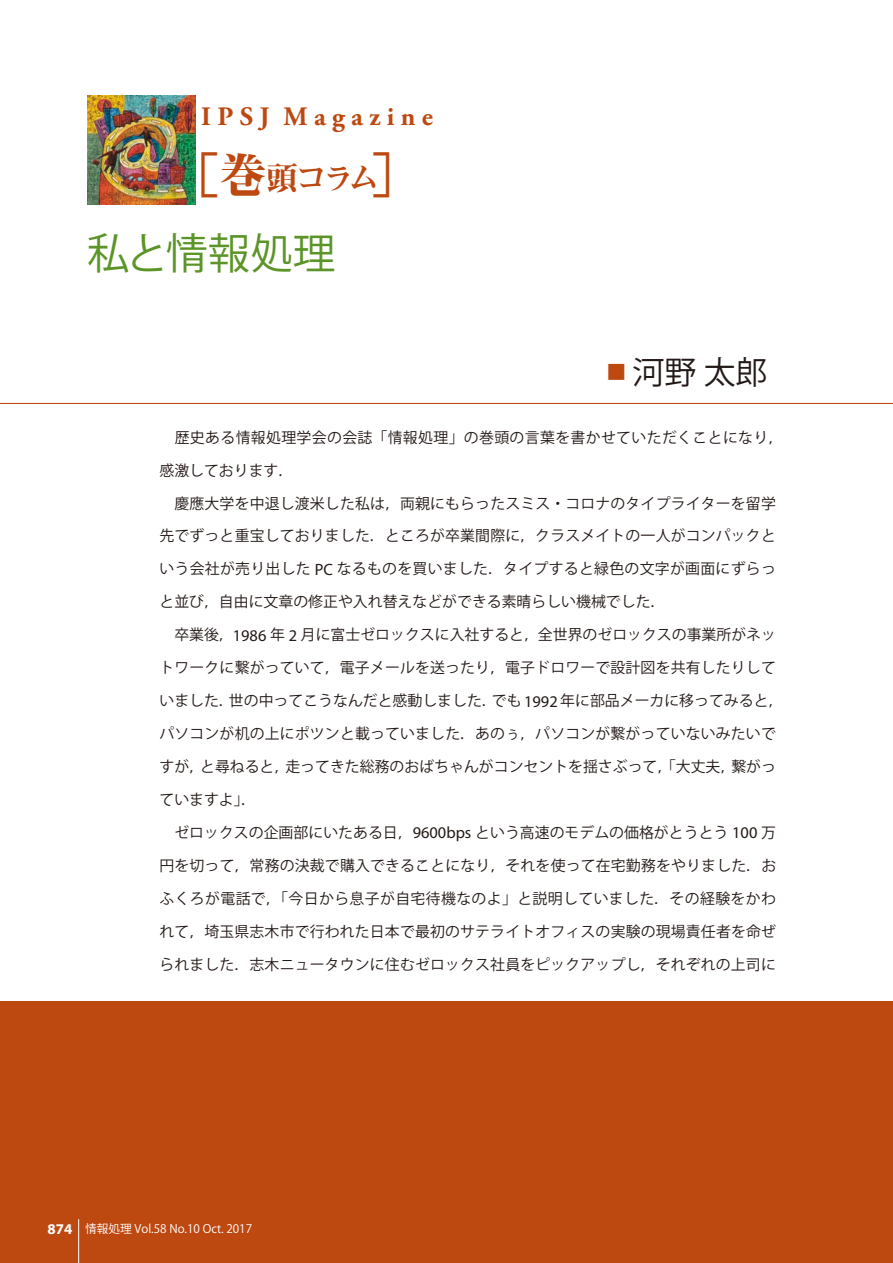
<style>
.page{position:relative;width:893px;height:1263px;background:#fff}
.page>*{position:absolute;margin:0;border:0;box-sizing:border-box;transform-origin:0 0}
.t1{font:42.45px "Koz Go Pro";color:#5b9427}
.t2{font:31.95px "Midashi Min Pro MA31";color:#bd4911}
.t3{font:31.95px "Koz Go Pro";color:#231916}
.t4{font:700 26.55px "Adobe Garamond Pro";color:#bd4911}
.t5{font:14.85px "Koz Go Pro";letter-spacing:.01em;color:#231916}
.t6{font:11.7px "Koz Go Pro";color:#fff}
.s1{font-size:47.85px}
.s2{font-family:"Futo Go B101 Pro";font-weight:700;color:#bd4911}
.s3{font-family:"Myriad Pro";font-size:16.35px}
.s4{font-family:"Myriad Pro";font-weight:700;font-size:14.85px}
</style>
<div class="page">
<div style="left:0;top:1001px;width:893px;height:262px;background:#bd4911"></div>
<hr style="left:78px;top:1219px;width:1px;height:44px;background:#fff">
<hr style="left:0;top:403px;width:893px;height:1px;background:#bd4911">
<img style="left:87px;top:96px;width:109px;height:108px">
<h3 class="t4" style="left:201px;top:101px;width:233px">I P S J M a g a z i n e</h3>
<h2 class="t2" style="left:172px;top:154px;width:249px"><span class="s1">［巻</span>頭コラム<span class="s1">］</span></h2>
<h1 class="t1" style="left:87px;top:226px;width:250px">私と情報処理</h1>
<h2 class="t3" style="left:601px;top:351px;width:168px"><span class="s2">▪</span>河野太郎</h2>
<p class="t5" style="left:159px;top:427px;width:625px">　歴史ある情報処理学会の会誌「情報処理」の巻頭の言葉を書かせていただくことになり，</p>
<p class="t5" style="left:159px;top:460px;width:135px">感激しております．</p>
<p class="t5" style="left:159px;top:493px;width:618px">　慶應大学を中退し渡米した私は，両親にもらったスミス・コロナのタイプライターを留学</p>
<p class="t5" style="left:159px;top:526px;width:618px">先でずっと重宝しておりました．ところが卒業間際に，クラスメイトの一人がコンパックと</p>
<p class="t5" style="left:159px;top:559px;width:618px">いう会社が売り出した <span class="s3">PC</span> なるものを買いました．タイプすると緑色の文字が画面にずらっ</p>
<p class="t5" style="left:159px;top:592px;width:507px">と並び，自由に文章の修正や入れ替えなどができる素晴らしい機械でした．</p>
<p class="t5" style="left:159px;top:625px;width:618px">　卒業後，<span class="s3">1986</span> 年 <span class="s3">2</span> 月に富士ゼロックスに入社すると，全世界のゼロックスの事業所がネッ</p>
<p class="t5" style="left:159px;top:658px;width:618px">トワークに繋がっていて，電子メールを送ったり，電子ドロワーで設計図を共有したりして</p>
<p class="t5" style="left:159px;top:691px;width:625px">いました．世の中ってこうなんだと感動しました．でも <span class="s3">1992</span> 年に部品メーカに移ってみると，</p>
<p class="t5" style="left:159px;top:724px;width:618px">パソコンが机の上にポツンと載っていました．あのぅ，パソコンが繋がっていないみたいで</p>
<p class="t5" style="left:159px;top:757px;width:618px">すが，と尋ねると，走ってきた総務のおばちゃんがコンセントを揺さぶって，「大丈夫，繋がっ</p>
<p class="t5" style="left:159px;top:790px;width:98px">ていますよ」．</p>
<p class="t5" style="left:159px;top:823px;width:618px">　ゼロックスの企画部にいたある日，<span class="s3">9600bps</span> という高速のモデムの価格がとうとう <span class="s3">100</span> 万</p>
<p class="t5" style="left:159px;top:856px;width:618px">円を切って，常務の決裁で購入できることになり，それを使って在宅勤務をやりました．お</p>
<p class="t5" style="left:159px;top:889px;width:618px">ふくろが電話で，「今日から息子が自宅待機なのよ」と説明していました．その経験をかわ</p>
<p class="t5" style="left:159px;top:922px;width:618px">れて，埼玉県志木市で行われた日本で最初のサテライトオフィスの実験の現場責任者を命ぜ</p>
<p class="t5" style="left:159px;top:955px;width:618px">られました．志木ニュータウンに住むゼロックス社員をピックアップし，それぞれの上司に</p>
<p class="t6" style="left:48px;top:1221px;width:206px"><span class="s4">874</span> 情報処理 Vol.58 No.10 Oct. 2017</p>
</div>
